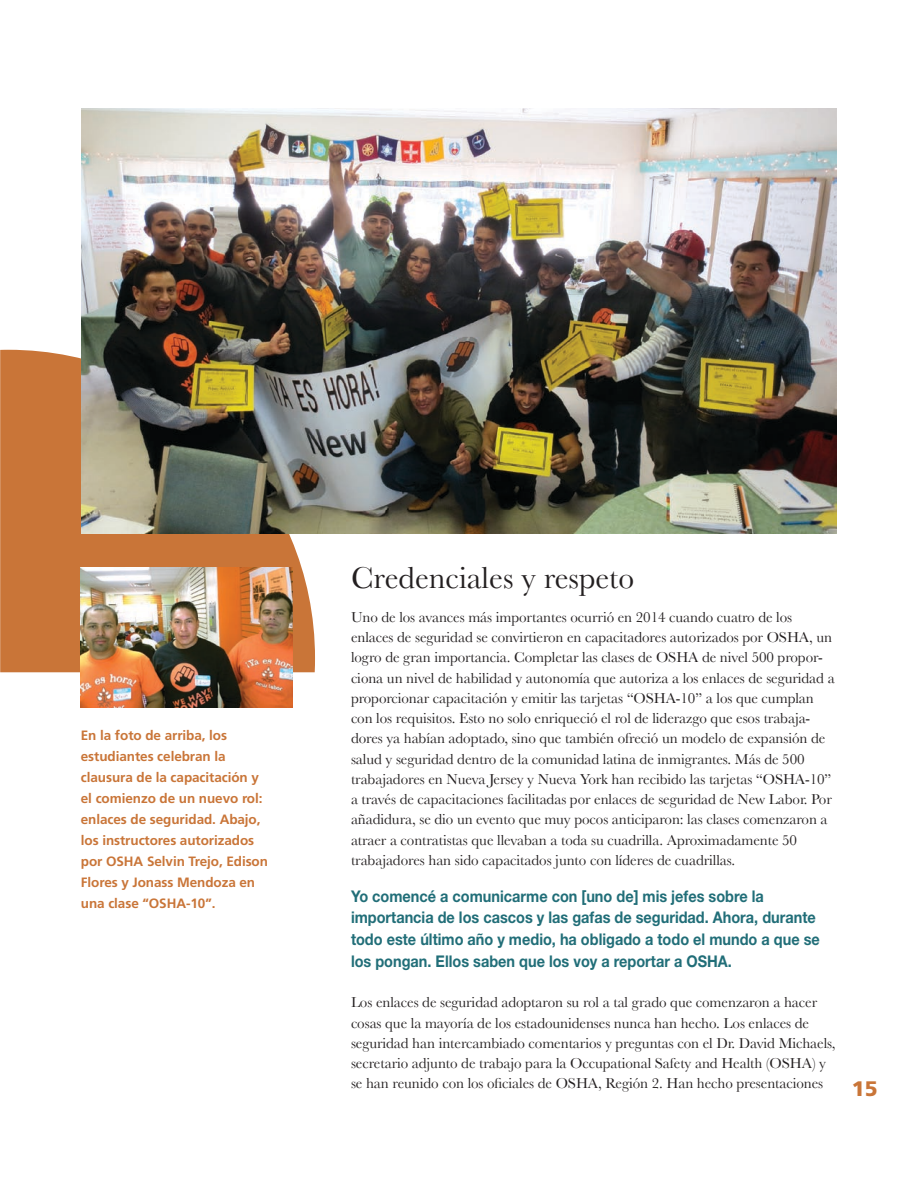
<style>
.page{position:relative;width:918px;height:1188px;background:#fff}
.page>*{position:absolute;margin:0;border:0;box-sizing:border-box;transform-origin:0 0}
.t1{font:31.5px "Baskerville";color:#231f20}
.t2{font:900 21px "Frutiger";color:#c97538}
.t3{font:700 16.2px/21.8px "Helvetica Neue";color:#216e78;scale:.9 1}
.t4{font:15px/20.2px "Baskerville";letter-spacing:-.005em;color:#231f20}
.t5{font:700 13.5px/21px "Frutiger";letter-spacing:-.005em;color:#c97538}
</style>
<div class="page">
<svg style="left:0;top:350px;width:315px;height:322px;background:#cb7a40"></svg>
<img style="left:81px;top:108px;width:756px;height:426px">
<img style="left:81px;top:567px;width:212px;height:140px">
<p class="t5" style="left:81px;top:725px;width:189px">En la foto de arriba, los estudiantes celebran la clausura de la capacitación y el comienzo de un nuevo rol: enlaces de seguridad. Abajo, los instructores autorizados por OSHA Selvin Trejo, Edison<br>Flores y Jonass Mendoza en una clase “OSHA-10”.</p>
<h1 class="t1" style="left:351px;top:566px;width:285px">Credenciales y respeto</h1>
<p class="t4" style="left:351px;top:608px;width:485px">Uno de los avances más importantes ocurrió en 2014 cuando cuatro de los enlaces de seguridad se convirtieron en capacitadores autorizados por OSHA, un logro de gran importancia. Completar las clases de OSHA de nivel 500 propor&shy;ciona un nivel de habilidad y autonomía que autoriza a los enlaces de seguridad a proporcionar capacitación y emitir las tarjetas “OSHA-10” a los que cumplan con los requisitos. Esto no solo enriqueció el rol de liderazgo que esos trabaja&shy;dores ya habían adoptado, sino que también ofreció un modelo de expansión de salud y seguridad dentro de la comunidad latina de inmigrantes. Más de 500 trabajadores en Nueva Jersey y Nueva York han recibido las tarjetas “OSHA-10” a través de capacitaciones facilitadas por enlaces de seguridad de New Labor. Por añadidura, se dio un evento que muy pocos anticiparon: las clases comenzaron a atraer a contratistas que llevaban a toda su cuadrilla. Aproximadamente 50 trabajadores han sido capacitados junto con líderes de cuadrillas.</p>
<p class="t3" style="left:351px;top:886px;width:522px">Yo comencé a comunicarme con [uno de] mis jefes sobre la importancia de los cascos y las gafas de seguridad. Ahora, durante todo este último año y medio, ha obligado a todo el mundo a que se los pongan. Ellos saben que los voy a reportar a OSHA.</p>
<p class="t4" style="left:351px;top:994px;width:486px">Los enlaces de seguridad adoptaron su rol a tal grado que comenzaron a hacer cosas que la mayoría de los estadounidenses nunca han hecho. Los enlaces de seguridad han intercambiado comentarios y preguntas con el Dr. David Michaels, secretario adjunto de trabajo para la Occupational Safety and Health (OSHA) y se han reunido con los oficiales de OSHA, Región 2. Han hecho presentaciones</p>
<h2 class="t2" style="left:852px;top:1080px;width:27px">15</h2>
</div>
